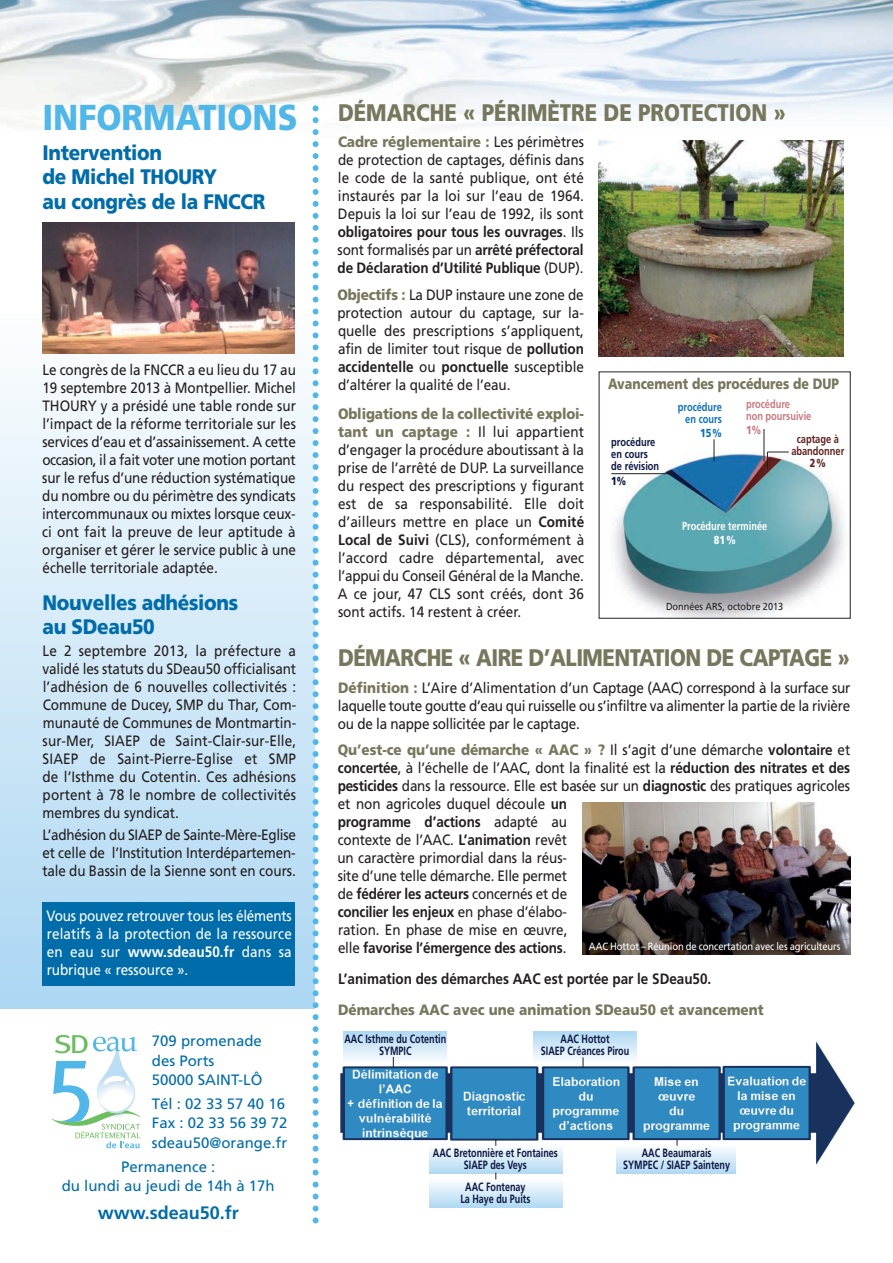
<style>
.page{position:relative;width:893px;height:1263px;background:#fff}
.page>*{position:absolute;margin:0;border:0;box-sizing:border-box;transform-origin:0 0}
.t1{font:900 36px "Frutiger";color:#50b7e8;scale:.9 1}
.t2{font:900 24px "Frutiger";letter-spacing:-.025em;color:#76775c;scale:.85 1}
.t3{font:900 24px "Frutiger";color:#76775c;scale:.85 1}
.t4{font:900 21px/24px "Frutiger";letter-spacing:-.015em;color:#006ca9;scale:.9 1}
.t5{font:700 18px "Frutiger";color:#006ca9}
.t6{font:15px/18px "Frutiger";letter-spacing:-.005em;color:#231f20;text-align:justify;scale:.9 1}
.t7{font:15px/18px "Frutiger";letter-spacing:.005em;color:#fff;text-align:justify;scale:.9 1}
.t8{font:15px/19.5px "Frutiger";color:#006ca9}
.t9{font:700 15px "Frutiger";color:#231f20;scale:.9 1}
.t10{font:900 15px "Frutiger";color:#76775c;scale:.9 1}
.t11{font:900 15px "Frutiger";color:#76775c;scale:.83 1}
.t12{font:700 12px/12px "Frutiger";color:#0e1843;text-align:center;scale:.75 1}
.t13{font:700 11.55px/12px "Frutiger";color:#0e1843;scale:.8 1}
.t14{font:700 11.55px/12px "Frutiger";color:#c87a80;scale:.8 1}
.t15{font:700 11.55px/12px "Frutiger";color:#622220;text-align:center;scale:.8 1}
.t16{font:700 11.55px "Frutiger";color:#fff;scale:.8 1}
.t17{font:700 11.55px/12px "Frutiger";color:#0d71b9;text-align:right;scale:.8 1}
.t18{font:900 11.55px "Frutiger";color:#fff;scale:.8 1}
.t19{font:900 11.55px "Frutiger";color:#0d71b9;scale:.8 1}
.t20{font:900 11.55px "Frutiger";color:#0e1843;scale:.8 1}
.t21{font:900 11.55px "Frutiger";color:#622220;scale:.8 1}
.t22{font:900 11.55px "Frutiger";color:#c87a80;scale:.8 1}
.t23{font:10.5px "Frutiger";letter-spacing:-.015em;color:#fff;scale:.9 1}
.t24{font:10.2px "Frutiger";color:#231f20;scale:.9 1}
.s1{font-weight:700}
.s2{font-weight:900;color:#76775c}
</style>
<div class="page">
<div style="left:0;top:302px;width:315px;height:706px;background:linear-gradient(to bottom,#fdfdfc,#a9d5f2)"></div>
<div style="left:43px;top:902px;width:252px;height:83px;background:#006ca9"></div>
<img style="left:0;top:0;width:893px;height:312px">
<svg style="left:313px;top:105px;width:6px;height:1118px"></svg>
<img style="left:599px;top:140px;width:244px;height:217px">
<img style="left:611px;top:442px;width:233px;height:174px">
<hr style="left:611px;top:473px;width:63px;height:1px;background:#231f20">
<svg style="left:714px;top:439px;width:1px;height:22px"></svg>
<hr style="left:764px;top:429px;width:1px;height:32px;background:#231f20">
<svg style="left:767px;top:452px;width:22px;height:17px"></svg>
<img style="left:43px;top:223px;width:251px;height:131px">
<img style="left:340px;top:1042px;width:514px;height:122px">
<img style="left:582px;top:802px;width:268px;height:153px">
<div style="left:344px;top:1031px;width:103px;height:30px;background:linear-gradient(to bottom,#aed8f2,#f3f9fc)"></div>
<div style="left:534px;top:1031px;width:103px;height:30px;background:linear-gradient(to bottom,#aed8f3,#f3f8fc)"></div>
<svg style="left:429px;top:1146px;width:133px;height:27px"></svg>
<svg style="left:617px;top:1146px;width:119px;height:27px"></svg>
<div style="left:429px;top:1179px;width:133px;height:28px;background:linear-gradient(to bottom,#fcfdfd,#b5dbf3)"></div>
<svg style="left:51px;top:1035px;width:89px;height:113px"></svg>
<h1 class="t1" style="left:43px;top:103px;width:285px">INFORMATIONS</h1>
<h3 class="t4" style="left:43px;top:143px;width:249px">Intervention<br>de Michel THOURY<br>au congrès de la FNCCR</h3>
<p class="t6" style="left:42px;top:362px;width:284px">Le congrès de la FNCCR a eu lieu du 17 au 19 septembre 2013 à Montpellier. Michel THOURY y a présidé une table ronde sur l’impact de la réforme territoriale sur les services d’eau et d’assainissement. A cette occasion, il a fait voter une motion portant sur le refus d’une réduction systématique du nombre ou du périmètre des syndicats intercommunaux ou mixtes lorsque ceux&shy;ci ont fait la preuve de leur aptitude à organiser et gérer le service public à une échelle territoriale adaptée.</p>
<h3 class="t4" style="left:43px;top:592px;width:219px">Nouvelles adhésions au SDeau50</h3>
<p class="t6" style="left:43px;top:643px;width:283px">Le 2 septembre 2013, la préfecture a validé les statuts du SDeau50 officialisant l’adhésion de 6 nouvelles collectivités :<br>Commune de Ducey, SMP du Thar, Com&shy;munauté de Communes de Montmartin&shy;sur-Mer, SIAEP de Saint-Clair-sur-Elle, SIAEP de Saint-Pierre-Eglise et SMP de l’Isthme du Cotentin. Ces adhésions portent à 78 le nombre de collectivités membres du syndicat.</p>
<p class="t6" style="left:42px;top:827px;width:283px">L’adhésion du SIAEP de Sainte-Mère-Eglise et celle de l’Institution Interdépartemen&shy;tale du Bassin de la Sienne sont en cours.</p>
<p class="t7" style="left:47px;top:907px;width:274px">Vous pouvez retrouver tous les éléments relatifs à la protection de la ressource en eau sur <span class="s1">www.sdeau50.fr</span> dans sa rubrique « ressource ».</p>
<p class="t8" style="left:152px;top:1032px;width:112px">709 promenade des Ports<br>50000 SAINT-LÔ</p>
<p class="t8" style="left:152px;top:1095px;width:137px">Tél : 02 33 57 40 16<br>Fax : 02 33 56 39 72 sdeau50@orange.fr</p>
<p class="t8" style="left:62px;top:1158px;width:214px;text-align:center">Permanence :<br>du lundi au jeudi de 14h à 17h</p>
<p class="t5" style="left:98px;top:1205px;width:142px">www.sdeau50.fr</p>
<h2 class="t3" style="left:338px;top:103px;width:528px">DÉMARCHE « PÉRIMÈTRE DE PROTECTION »</h2>
<p class="t6" style="left:337px;top:134px;width:275px"><span class="s2">Cadre réglementaire :</span> Les périmètres de protection de captages, définis dans le code de la santé publique, ont été instaurés par la loi sur l’eau de 1964.<br>Depuis la loi sur l’eau de 1992, ils sont <span class="s1">obligatoires pour tous les ouvrages</span>. Ils sont formalisés par un <span class="s1">arrêté préfectoral de Déclaration d’Utilité Publique</span> (DUP).</p>
<p class="t6" style="left:337px;top:287px;width:275px"><span class="s2">Objectifs :</span> La DUP instaure une zone de protection autour du captage, sur la&shy;quelle des prescriptions s’appliquent, afin de limiter tout risque de <span class="s1">pollution accidentelle</span> ou <span class="s1">ponctuelle</span> susceptible d’altérer la qualité de l’eau.</p>
<p class="t11" style="left:608px;top:377px;width:280px">Avancement des procédures de DUP</p>
<p class="t6" style="left:338px;top:406px;width:275px"><span class="s2">Obligations de la collectivité exploi&shy;tant un captage :</span> Il lui appartient d’engager la procédure aboutissant à la prise de l’arrêté de DUP. La surveillance du respect des prescriptions y figurant est de sa responsabilité. Elle doit d’ailleurs mettre en place un <span class="s1">Comité Local de Suivi</span> (CLS), conformément à l’accord cadre départemental, avec l’appui du Conseil Général de la Manche.<br>A ce jour, 47 CLS sont créés, dont 36 sont actifs. 14 restent à créer.</p>
<p class="t13" style="left:611px;top:437px;width:61px">procédure en cours de révision</p>
<p class="t20" style="left:611px;top:476px;width:20px">1%</p>
<p class="t17" style="left:678px;top:402px;width:57px">procédure en cours</p>
<p class="t19" style="left:700px;top:429px;width:29px">15 %</p>
<p class="t14" style="left:746px;top:399px;width:83px">procédure<br>non poursuivie</p>
<p class="t22" style="left:746px;top:426px;width:20px">1%</p>
<p class="t15" style="left:791px;top:434px;width:68px">captage à abandonner</p>
<p class="t21" style="left:810px;top:459px;width:22px">2 %</p>
<p class="t16" style="left:682px;top:521px;width:108px">Procédure terminée</p>
<p class="t18" style="left:714px;top:535px;width:29px">81 %</p>
<p class="t24" style="left:666px;top:602px;width:132px">Données ARS, octobre 2013</p>
<h2 class="t2" style="left:338px;top:648px;width:604px">DÉMARCHE « AIRE D’ALIMENTATION DE CAPTAGE »</h2>
<p class="t6" style="left:338px;top:680px;width:571px"><span class="s2">Définition :</span> L’Aire d’Alimentation d’un Captage (AAC) correspond à la surface sur laquelle toute goutte d’eau qui ruisselle ou s’infiltre va alimenter la partie de la rivière ou de la nappe sollicitée par le captage.</p>
<p class="t6" style="left:338px;top:742px;width:571px;text-align:left"><span class="s2">Qu’est-ce qu’une démarche « AAC » ?</span> Il s’agit d’une démarche <span class="s1">volontaire</span> et <span class="s1">concertée</span>, à l’échelle de l’AAC, dont la finalité est la <span class="s1">réduction des nitrates et des pesticides</span> dans la ressource. Elle est basée sur un <span class="s1">diagnostic</span> des pratiques agricoles et non agricoles duquel découle <span class="s1">un<br>programme d’actions</span> adapté au<br>contexte de l’AAC. <span class="s1">L’animation</span> revêt<br>un caractère primordial dans la réus-<br>site d’une telle démarche. Elle permet<br>de <span class="s1">fédérer les acteurs</span> concernés et de<br><span class="s1">concilier les enjeux</span> en phase d’élabo-<br>ration. En phase de mise en œuvre,<br>elle <span class="s1">favorise l’émergence des actions</span>.</p>
<p class="t9" style="left:338px;top:973px;width:416px">L’animation des démarches AAC est portée par le SDeau50.</p>
<p class="t23" style="left:589px;top:942px;width:281px">AAC Hottot – Réunion de concertation avec les agriculteurs</p>
<p class="t10" style="left:338px;top:1003px;width:475px">Démarches AAC avec une animation SDeau50 et avancement</p>
<p class="t12" style="left:344px;top:1033px;width:137px">AAC Isthme du Cotentin<br>SYMPIC</p>
<p class="t12" style="left:541px;top:1033px;width:119px">AAC Hottot<br>SIAEP Créances Pirou</p>
<p class="t12" style="left:433px;top:1148px;width:168px">AAC Bretonnière et Fontaines<br>SIAEP des Veys</p>
<p class="t12" style="left:623px;top:1148px;width:144px">AAC Beaumarais<br>SYMPEC / SIAEP Sainteny</p>
<p class="t12" style="left:460px;top:1182px;width:95px">AAC Fontenay<br>La Haye du Puits</p>
</div>
